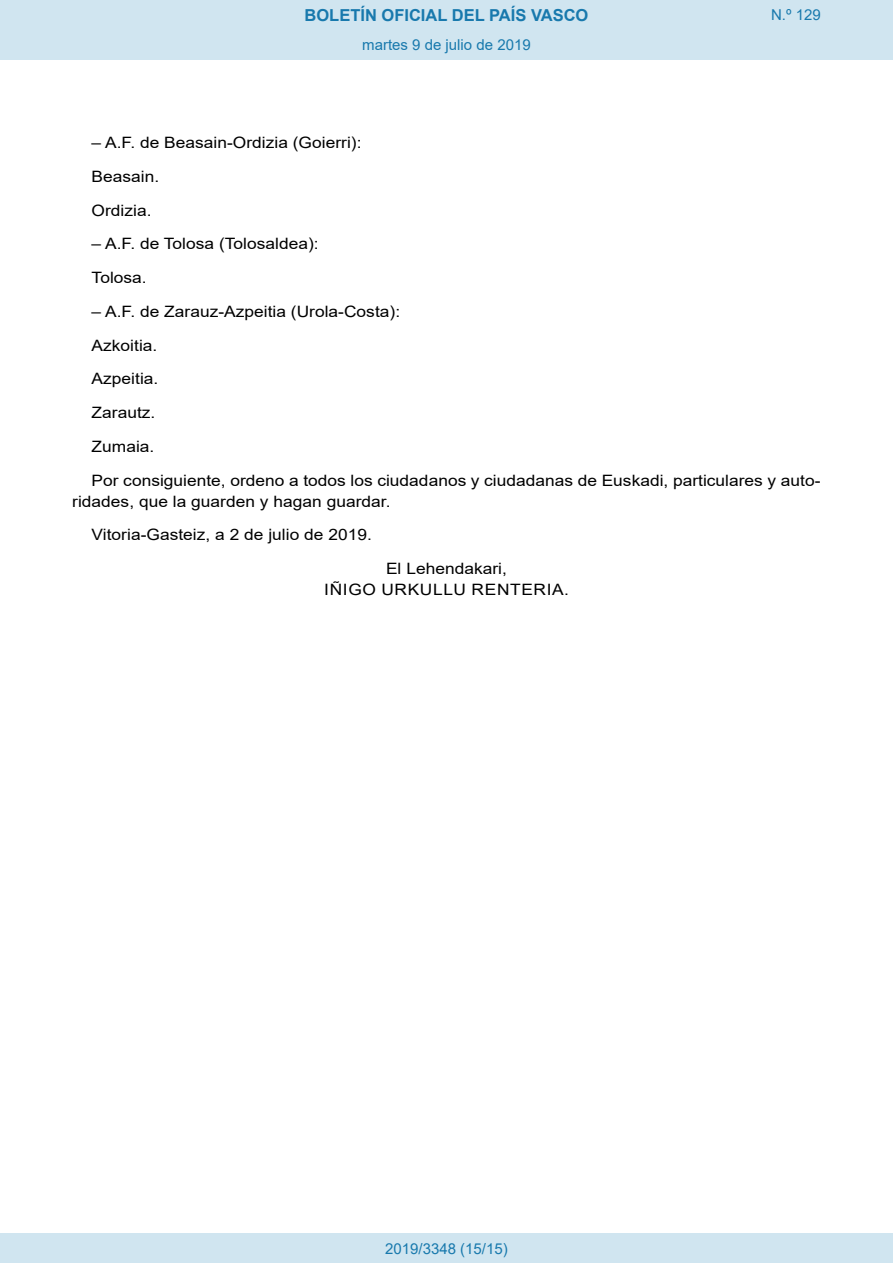
<style>
.page{position:relative;width:893px;height:1263px;background:#fff}
.page>*{position:absolute;margin:0;border:0;box-sizing:border-box;transform-origin:0 0}
.t1{font:700 16.5px "Arial";color:#1879ad}
.BOPVDetalle{font:15.6px/21px "Arial";color:#000;scale:1.11 1}
.BOPVFirmaLugFec{font:15.6px "Arial";color:#000;scale:1.11 1}
.BOPVNombreLehen1{font:15.6px "Arial";letter-spacing:.035em;color:#000;scale:1.11 1}
.BOPVPuestoLehen1{font:15.6px "Arial";color:#000;scale:1.11 1}
.Paginacion_Centro{font:15px "Arial";color:#1879ad}
</style>
<div class="page">
<div style="left:0;top:0;width:893px;height:60px;background:#d0e5f0"></div>
<div style="left:0;top:1233px;width:893px;height:30px;background:#d0e5f0"></div>
<p class="t1" style="left:305px;top:3px;width:285px">BOLETÍN OFICIAL DEL PAÍS VASCO</p>
<p class="Paginacion_Centro" style="left:362px;top:35px;width:170px">martes 9 de julio de 2019</p>
<p class="Paginacion_Centro" style="left:771px;top:5px;width:51px">N.º 129</p>
<p class="BOPVDetalle" style="left:92px;top:132px;width:245px">– A.F. de Beasain-Ordizia (Goierri):</p>
<p class="BOPVDetalle" style="left:92px;top:166px;width:62px">Beasain.</p>
<p class="BOPVDetalle" style="left:92px;top:200px;width:55px">Ordizia.</p>
<p class="BOPVDetalle" style="left:92px;top:233px;width:206px">– A.F. de Tolosa (Tolosaldea):</p>
<p class="BOPVDetalle" style="left:92px;top:267px;width:51px">Tolosa.</p>
<p class="BOPVDetalle" style="left:92px;top:301px;width:279px">– A.F. de Zarauz-Azpeitia (Urola-Costa):</p>
<p class="BOPVDetalle" style="left:92px;top:335px;width:61px">Azkoitia.</p>
<p class="BOPVDetalle" style="left:92px;top:368px;width:62px">Azpeitia.</p>
<p class="BOPVDetalle" style="left:92px;top:402px;width:59px">Zarautz.</p>
<p class="BOPVDetalle" style="left:92px;top:436px;width:58px">Zumaia.</p>
<p class="BOPVDetalle" style="left:72px;top:470px;width:676px;text-indent:19px">Por consiguiente, ordeno a todos los ciudadanos y ciudadanas de Euskadi, particulares y auto&shy;ridades, que la guarden y hagan guardar.</p>
<p class="BOPVFirmaLugFec" style="left:92px;top:524px;width:254px">Vitoria-Gasteiz, a 2 de julio de 2019.</p>
<p class="BOPVPuestoLehen1" style="left:386px;top:558px;width:110px">El Lehendakari,</p>
<p class="BOPVNombreLehen1" style="left:324px;top:579px;width:222px">IÑIGO URKULLU RENTERIA.</p>
<p class="Paginacion_Centro" style="left:385px;top:1238px;width:124px">2019/3348 (15/15)</p>
</div>
